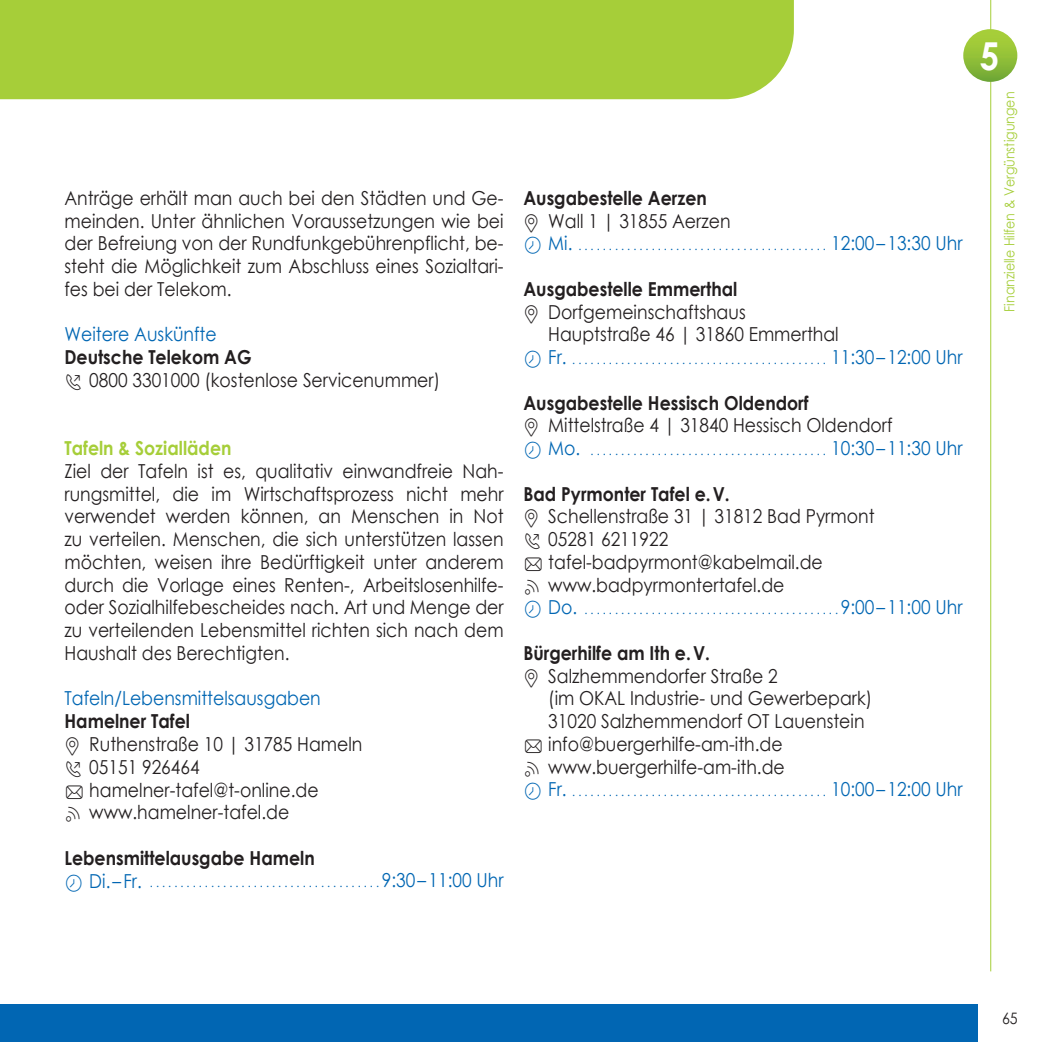
<style>
.page{position:relative;width:1042px;height:1042px;background:#fff}
.page>*{position:absolute;margin:0;border:0;box-sizing:border-box;transform-origin:0 0}
.t1{font:700 38.5px "Century Gothic";color:#fff;scale:.9 1}
.t2{font:19.25px/22.8px "Century Gothic";color:#231f20;scale:.9 1}
.t3{font:19.25px "Century Gothic";color:#0166b3;scale:.9 1}
.t4{font:700 19.25px/22.8px "Century Gothic";color:#231f20;scale:.9 1}
.t5{font:700 19.25px "Century Gothic";color:#a6ce39;scale:.9 1}
.t6{font:15.75px "Century Gothic";color:#231f20;scale:.9 1}
.t7{font:14px "Century Gothic";color:#a6ce39;scale:.9 1}
.s1{font-weight:700}
.s2{font-family:"Panton Icons B";font-weight:700}
.s3{font-family:"Panton Icons A";font-weight:700}
.s4{font-family:"Panton Icons C";color:#0166b3}
.s5{font-weight:400;color:#0166b3}
.s6{font-family:"Panton Icons A"}
.s7{font-weight:400}
.s8{font-family:"Panton Icons C";font-weight:700}
.s9{font-family:"Panton Icons C";font-weight:700;color:#0166b3}
.s10{color:#0166b3}
</style>
<div class="page">
<div style="left:1px;top:0;width:793px;height:99px;background:#a6ce39"></div>
<hr style="left:0;top:0;width:1px;height:99px;background:#a6ce39">
<div style="left:0;top:1004px;width:977px;height:38px;background:#0166b3"></div>
<hr style="left:990px;top:0;width:1px;height:971px;background:#a6ce39">
<svg style="left:963px;top:29px;width:54px;height:53px"></svg>
<p class="t2" style="left:64px;top:186px;width:489px;text-align:justify">Anträge erhält man auch bei den Städten und Ge&shy;meinden. Unter ähnlichen Voraussetzungen wie bei der Befreiung von der Rundfunkgebührenpflicht, be&shy;steht die Möglichkeit zum Abschluss eines Sozialtari&shy;fes bei der Telekom.</p>
<p class="t3" style="left:64px;top:323px;width:171px">Weitere Auskünfte</p>
<p class="t2" style="left:64px;top:345px;width:419px"><span class="s1">Deutsche Telekom AG<br></span><span class="s2">T</span> 0800 3301000 (kostenlose Servicenummer)</p>
<p class="t5" style="left:64px;top:436px;width:187px">Tafeln &amp; Sozialläden</p>
<p class="t2" style="left:64px;top:459px;width:489px;text-align:justify">Ziel der Tafeln ist es, qualitativ einwandfreie Nah&shy;rungsmittel, die im Wirtschaftsprozess nicht mehr verwendet werden können, an Menschen in Not zu verteilen. Menschen, die sich unterstützen lassen möchten, weisen ihre Bedürftigkeit unter anderem durch die Vorlage eines Renten-, Arbeitslosenhilfe&shy;oder Sozialhilfebescheides nach. Art und Menge der zu verteilenden Lebensmittel richten sich nach dem Haushalt des Berechtigten.</p>
<p class="t3" style="left:64px;top:687px;width:286px">Tafeln/Lebensmittelsausgaben</p>
<p class="t2" style="left:64px;top:709px;width:332px"><span class="s1">Hamelner Tafel<br></span><span class="s3">A</span> Ruthenstraße 10 | 31785 Hameln<br><span class="s2">T</span> 05151 926464<br><span class="s2">A</span> hamelner-tafel@t-online.de<br><span class="s2">Q</span> www.hamelner-tafel.de</p>
<p class="t4" style="left:64px;top:846px;width:279px">Lebensmittelausgabe Hameln<br><span class="s4">H</span> <span class="s5">Di.–Fr.</span></p>
<p class="t3" style="left:382px;top:869px;width:137px">9:30–11:00 Uhr</p>
<p class="t4" style="left:523px;top:186px;width:232px">Ausgabestelle Aerzen<br><span class="s6">A</span> <span class="s7">Wall 1 | 31855 Aerzen<br></span><span class="s4">H</span> <span class="s5">Mi.</span></p>
<p class="t3" style="left:831px;top:232px;width:147px">12:00–13:30 Uhr</p>
<p class="t4" style="left:523px;top:277px;width:239px">Ausgabestelle Emmerthal</p>
<p class="t2" style="left:523px;top:300px;width:248px"><span class="s3">A</span> Dorfgemeinschaftshaus</p>
<p class="t2" style="left:548px;top:323px;width:324px">Hauptstraße 46 | 31860 Emmerthal</p>
<p class="t3" style="left:523px;top:345px;width:50px"><span class="s8">H</span> Fr.</p>
<p class="t3" style="left:831px;top:345px;width:147px">11:30–12:00 Uhr</p>
<p class="t2" style="left:523px;top:391px;width:411px"><span class="s1">Ausgabestelle Hessisch Oldendorf<br></span><span class="s3">A</span> Mittelstraße 4 | 31840 Hessisch Oldendorf<br><span class="s9">H</span> <span class="s10">Mo.</span></p>
<p class="t3" style="left:831px;top:436px;width:147px">10:30–11:30 Uhr</p>
<p class="t2" style="left:523px;top:482px;width:392px"><span class="s1">Bad Pyrmonter Tafel e. V.<br></span><span class="s3">A</span> Schellenstraße 31 | 31812 Bad Pyrmont<br><span class="s2">T</span> 05281 6211922<br><span class="s2">A</span> tafel-badpyrmont@kabelmail.de<br><span class="s2">Q</span> www.badpyrmontertafel.de<br><span class="s9">H</span> <span class="s10">Do.</span></p>
<p class="t3" style="left:841px;top:596px;width:137px">9:00–11:00 Uhr</p>
<p class="t4" style="left:523px;top:641px;width:206px">Bürgerhilfe am Ith e. V.</p>
<p class="t2" style="left:523px;top:664px;width:284px"><span class="s3">A</span> Salzhemmendorfer Straße 2</p>
<p class="t2" style="left:548px;top:687px;width:361px">(im OKAL Industrie- und Gewerbepark)</p>
<p class="t2" style="left:548px;top:709px;width:353px">31020 Salzhemmendorf OT Lauenstein</p>
<p class="t2" style="left:523px;top:732px;width:290px"><span class="s2">A</span> info@buergerhilfe-am-ith.de</p>
<p class="t2" style="left:523px;top:755px;width:292px"><span class="s2">Q</span> www.buergerhilfe-am-ith.de</p>
<p class="t3" style="left:523px;top:778px;width:50px"><span class="s8">H</span> Fr.</p>
<p class="t3" style="left:831px;top:778px;width:147px">10:00–12:00 Uhr</p>
<h1 class="t1" style="left:980px;top:32px;width:23px">5</h1>
<p class="t7" style="left:1001px;top:312px;width:246px;rotate:-90deg">Finanzielle Hilfen &amp; Vergünstigungen</p>
<p class="t6" style="left:1002px;top:1008px;width:19px">65</p>
</div>
